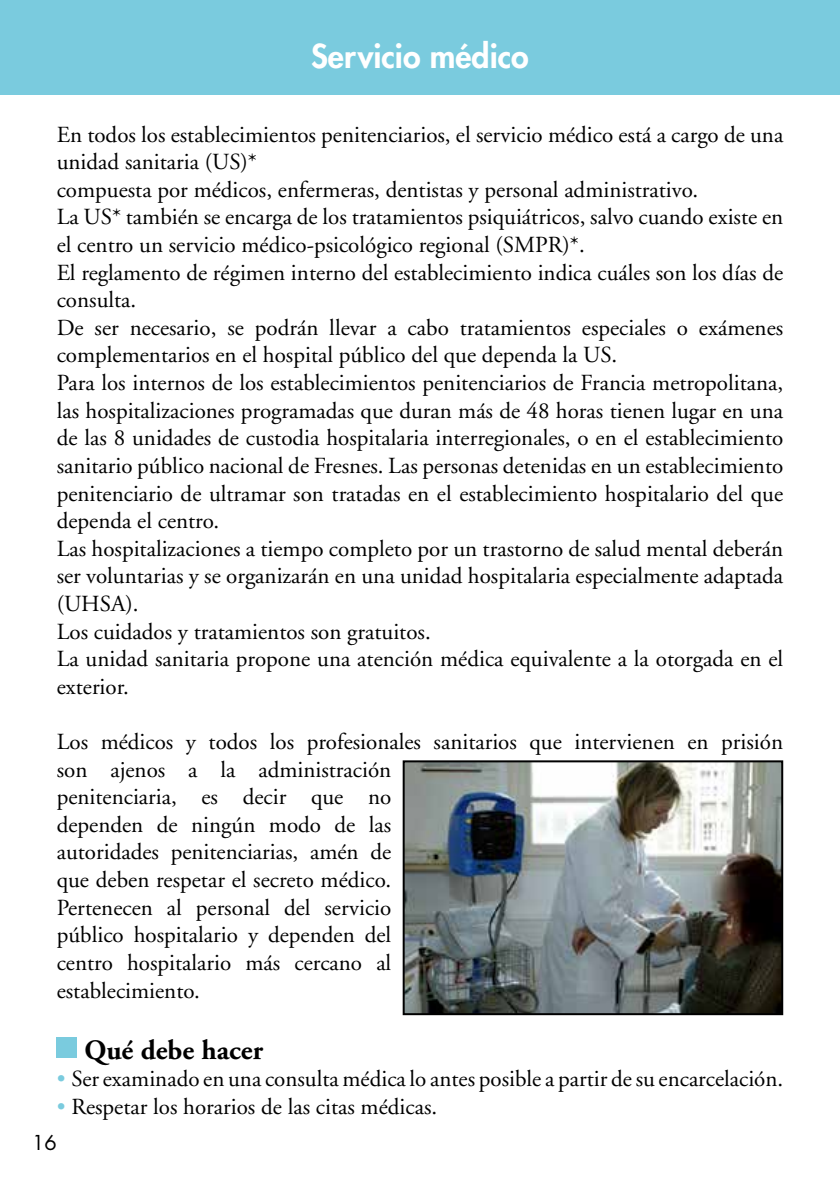
<style>
.page{position:relative;width:840px;height:1191px;background:#fff}
.page>*{position:absolute;margin:0;border:0;box-sizing:border-box;transform-origin:0 0}
.t1{font:800 32px "Futura";color:#fff}
.t2{font:700 28px "Adobe Garamond";color:#000}
.t3{font:23px/27.6px "Adobe Garamond";color:#000}
.t4{font:20px "Futura";color:#000}
.s1{color:#7acbde}
</style>
<div class="page">
<div style="left:0;top:0;width:839px;height:94px;background:#7acbde"></div>
<img style="left:405px;top:763px;width:374px;height:249px">
<div style="left:402px;top:760px;width:380px;height:255px;border:2px solid #000"></div>
<div style="left:57px;top:1037px;width:20px;height:20px;background:#7acbde"></div>
<h1 class="t1" style="left:311px;top:35px;width:219px">Servicio médico</h1>
<p class="t3" style="left:57px;top:121px;width:727px">En todos los establecimientos penitenciarios, el servicio médico está a cargo de una unidad sanitaria (US)*<br>compuesta por médicos, enfermeras, dentistas y personal administrativo.<br>La US* también se encarga de los tratamientos psiquiátricos, salvo cuando existe en el centro un servicio médico-psicológico regional (SMPR)*.<br>El reglamento de régimen interno del establecimiento indica cuáles son los días de consulta.<br>De ser necesario, se podrán llevar a cabo tratamientos especiales o exámenes complementarios en el hospital público del que dependa la US.<br>Para los internos de los establecimientos penitenciarios de Francia metropolitana, las hospitalizaciones programadas que duran más de 48 horas tienen lugar en una de las 8 unidades de custodia hospitalaria interregionales, o en el establecimiento sanitario público nacional de Fresnes. Las personas detenidas en un establecimiento penitenciario de ultramar son tratadas en el establecimiento hospitalario del que dependa el centro.<br>Las hospitalizaciones a tiempo completo por un trastorno de salud mental deberán ser voluntarias y se organizarán en una unidad hospitalaria especialmente adaptada (UHSA).<br>Los cuidados y tratamientos son gratuitos.<br>La unidad sanitaria propone una atención médica equivalente a la otorgada en el exterior.</p>
<p class="t3" style="left:57px;top:728px;width:727px">Los médicos y todos los profesionales sanitarios que intervienen en prisión son ajenos a la administración<br>penitenciaria, es decir que no<br>dependen de ningún modo de las<br>autoridades penitenciarias, amén de<br>que deben respetar el secreto médico.<br>Pertenecen al personal del servicio<br>público hospitalario y dependen del<br>centro hospitalario más cercano al<br>establecimiento.</p>
<p class="t2" style="left:84px;top:1034px;width:180px">Qué debe hacer</p>
<p class="t3" style="left:57px;top:1065px;width:727px"><span class="s1">•</span> Ser examinado en una consulta médica lo antes posible a partir de su encarcelación.</p>
<p class="t3" style="left:57px;top:1093px;width:382px"><span class="s1">•</span> Respetar los horarios de las citas médicas.</p>
<p class="t4" style="left:32px;top:1129px;width:26px">16</p>
</div>
